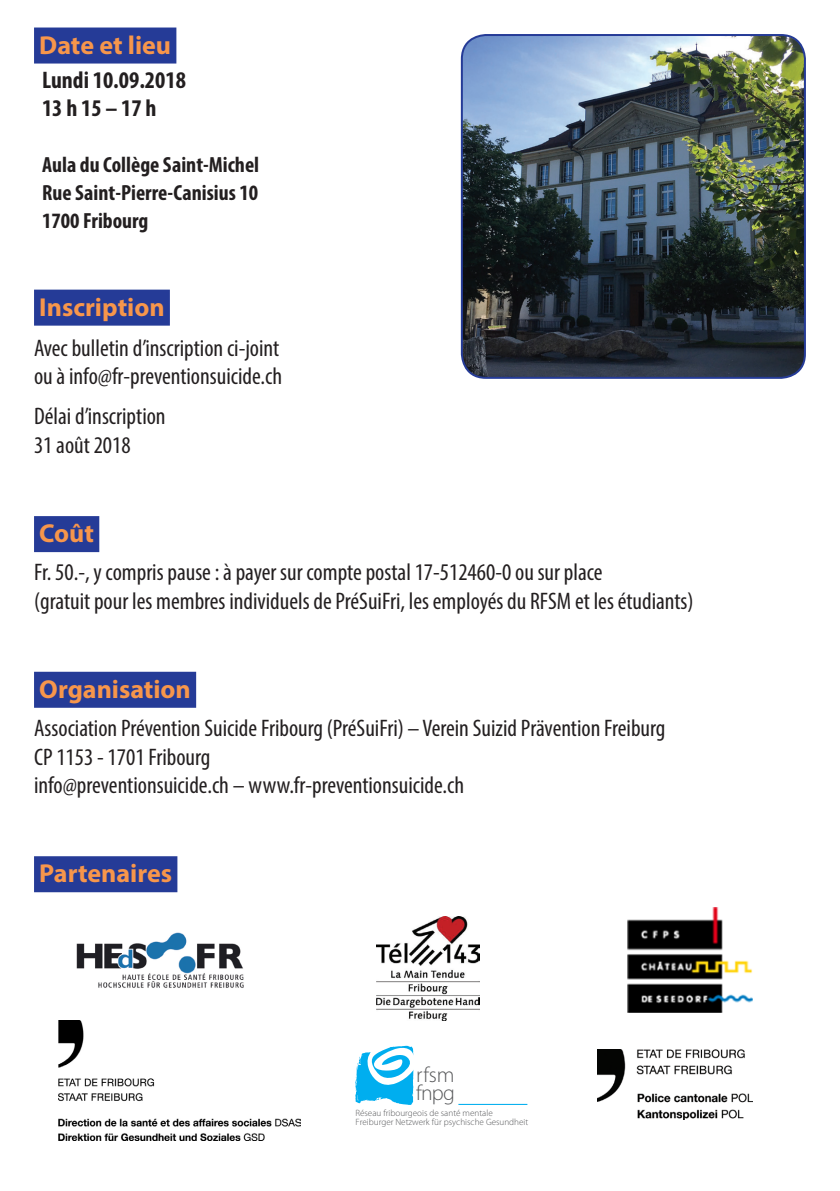
<style>
.page{position:relative;width:840px;height:1191px;background:#fff}
.page>*{position:absolute;margin:0;border:0;box-sizing:border-box;transform-origin:0 0}
.t1{font:700 26px "Myriad Pro";color:#f7964b}
.t2{font:condensed 24px/28.8px "Myriad Pro";color:#231f20}
.t3{font:700 condensed 24px "Myriad Pro";color:#231f20}
.t4{font:700 condensed 22px "Myriad Pro";color:#231f20}
.t5{font:300 21.6px "Myriad Pro";letter-spacing:-.02em;color:#57585a}
.t6{font:300 9.2px/9.6px "Myriad Pro";color:#57585a}
</style>
<div class="page">
<div style="left:34px;top:28px;width:142px;height:36px;background:#253b97"></div>
<div style="left:34px;top:290px;width:136px;height:36px;background:#253b97"></div>
<div style="left:34px;top:516px;width:65px;height:36px;background:#253b97"></div>
<div style="left:34px;top:672px;width:162px;height:36px;background:#253b97"></div>
<div style="left:34px;top:856px;width:143px;height:36px;background:#253b97"></div>
<img style="left:58px;top:1020px;width:242px;height:120px">
<img style="left:76px;top:932px;width:168px;height:56px">
<img style="left:627px;top:908px;width:124px;height:104px">
<img style="left:597px;top:1049px;width:154px;height:70px">
<img style="left:376px;top:916px;width:103px;height:104px">
<hr style="left:458px;top:1103px;width:69px;height:2px;background:#00aeef">
<svg style="left:355px;top:1045px;width:59px;height:60px"></svg>
<img style="left:463px;top:35px;width:341px;height:343px">
<div style="left:460px;top:34px;width:345px;height:345px;border:2px solid #253b97;border-radius:24px"></div>
<p class="t1" style="left:39px;top:28px;width:133px">Date et lieu</p>
<p class="t3" style="left:42px;top:65px;width:145px">Lundi 10.09.2018</p>
<p class="t3" style="left:42px;top:93px;width:116px">13 h 15 – 17 h</p>
<p class="t4" style="left:42px;top:150px;width:218px">Aula du Collège Saint-Michel</p>
<p class="t4" style="left:42px;top:178px;width:217px">Rue Saint-Pierre-Canisius 10</p>
<p class="t4" style="left:42px;top:206px;width:108px">1700 Fribourg</p>
<p class="t1" style="left:39px;top:290px;width:127px">Inscription</p>
<p class="t2" style="left:34px;top:333px;width:249px">Avec bulletin d’inscription ci-joint ou à info@fr-preventionsuicide.ch</p>
<p class="t2" style="left:34px;top:402px;width:133px">Délai d’inscription</p>
<p class="t2" style="left:34px;top:430px;width:98px">31 août 2018</p>
<p class="t1" style="left:39px;top:516px;width:56px">Coût</p>
<p class="t2" style="left:34px;top:557px;width:569px">Fr. 50.-, y compris pause : à payer sur compte postal 17-512460-0 ou sur place</p>
<p class="t2" style="left:34px;top:586px;width:660px">(gratuit pour les membres individuels de PréSuiFri, les employés du RFSM et les étudiants)</p>
<p class="t1" style="left:39px;top:672px;width:153px">Organisation</p>
<p class="t2" style="left:34px;top:713px;width:632px">Association Prévention Suicide Fribourg (PréSuiFri) – Verein Suizid Prävention Freiburg</p>
<p class="t2" style="left:34px;top:742px;width:178px">CP 1153 - 1701 Fribourg</p>
<p class="t2" style="left:34px;top:770px;width:431px">info@preventionsuicide.ch – www.fr-preventionsuicide.ch</p>
<p class="t1" style="left:39px;top:856px;width:134px">Partenaires</p>
<p class="t5" style="left:416px;top:1062px;width:40px">rfsm</p>
<p class="t6" style="left:355px;top:1107px;width:174px">Réseau fribourgeois de santé mentale<br>Freiburger Netzwerk für psychische Gesundheit</p>
<p class="t5" style="left:416px;top:1080px;width:40px">fnpg</p>
</div>
